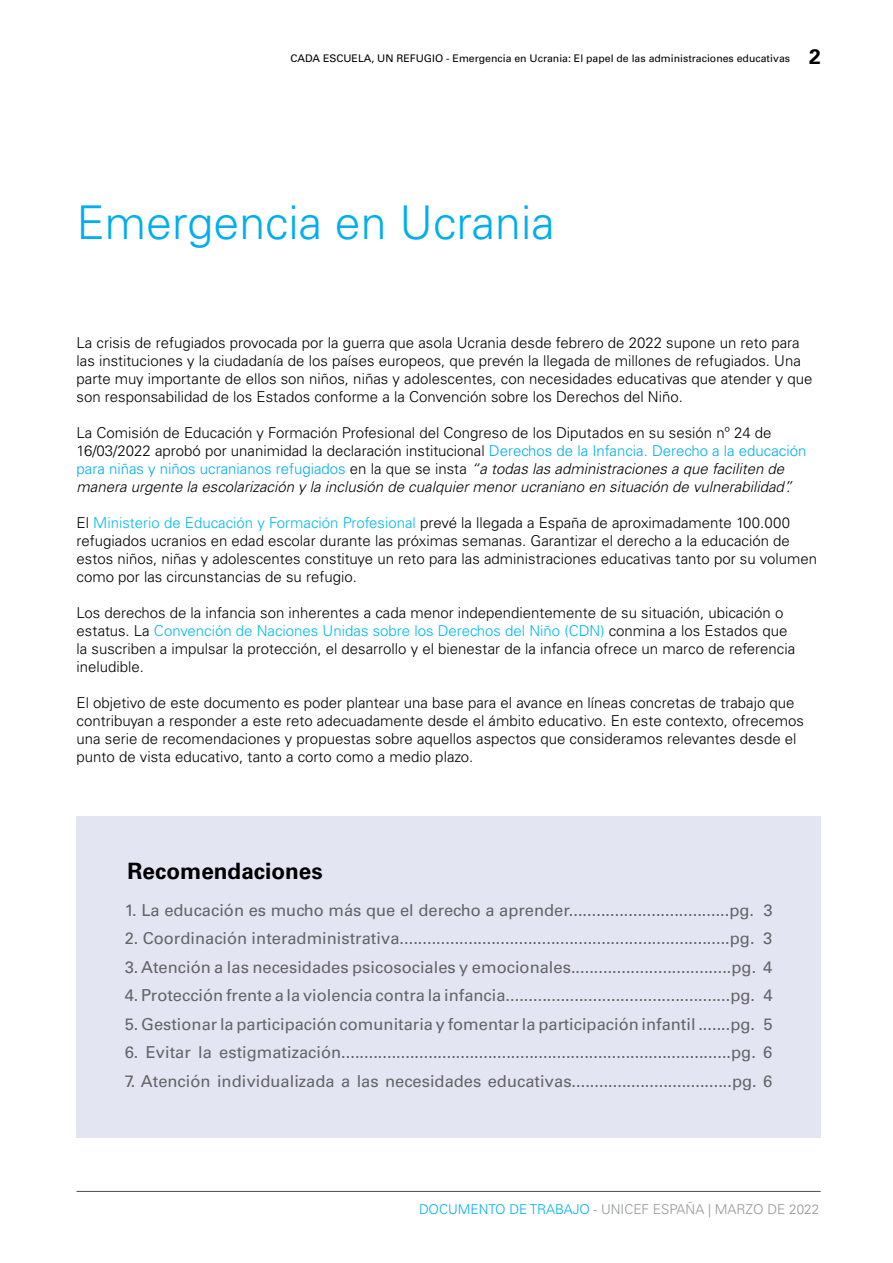
<style>
.page{position:relative;width:893px;height:1263px;background:#fff}
.page>*{position:absolute;margin:0;border:0;box-sizing:border-box;transform-origin:0 0}
.t1{font:300 46.5px "Univers LT Std";color:#00aeef}
.t2{font:700 22.5px "Univers LT Std";color:#000}
.t3{font:16.5px "Univers LT Std";color:#636466}
.t4{font:300 15px/18px "Univers LT Std";color:#000}
.t5{font:300 13.5px "Univers LT Std";color:#939598}
.t6{font:10.5px "Univers LT Std";color:#000}
.s1{font-weight:700;font-size:21px}
.s2{color:#00aeef}
.s3{font-style:italic}
.s4{color:#00b9f1}
</style>
<div class="page">
<hr style="left:77px;top:1191px;width:744px;height:1px;background:#524b48">
<div style="left:77px;top:816px;width:744px;height:322px;background:#e3e5f3"></div>
<p class="t6" style="left:291px;top:52px;width:532px">CADA ESCUELA, UN REFUGIO - Emergencia en Ucrania: El papel de las administraciones educativas <span class="s1">2</span></p>
<h1 class="t1" style="left:77px;top:194px;width:480px">Emergencia en Ucrania</h1>
<p class="t4" style="left:77px;top:333px;width:737px">La crisis de refugiados provocada por la guerra que asola Ucrania desde febrero de 2022 supone un reto para las instituciones y la ciudadanía de los países europeos, que prevén la llegada de millones de refugiados. Una parte muy importante de ellos son niños, niñas y adolescentes, con necesidades educativas que atender y que son responsabilidad de los Estados conforme a la Convención sobre los Derechos del Niño.</p>
<p class="t4" style="left:77px;top:423px;width:731px">La Comisión de Educación y Formación Profesional del Congreso de los Diputados en su sesión nº 24 de 16/03/2022 aprobó por unanimidad la declaración institucional <span class="s2">Derechos de la Infancia. Derecho a la educación para niñas y niños ucranianos refugiados</span> en la que se insta <span class="s3">“a todas las administraciones a que faciliten de manera urgente la escolarización y la inclusión de cualquier menor ucraniano en situación de vulnerabilidad”.</span></p>
<p class="t4" style="left:77px;top:513px;width:742px">El <span class="s4">Ministerio de Educación y Formación Profesional</span> prevé la llegada a España de aproximadamente 100.000 refugiados ucranios en edad escolar durante las próximas semanas. Garantizar el derecho a la educación de estos niños, niñas y adolescentes constituye un reto para las administraciones educativas tanto por su volumen como por las circunstancias de su refugio.</p>
<p class="t4" style="left:77px;top:603px;width:720px">Los derechos de la infancia son inherentes a cada menor independientemente de su situación, ubicación o estatus. La <span class="s4">Convención de Naciones Unidas sobre los Derechos del Niño (CD N)</span> conmina a los Estados que la suscriben a impulsar la protección, el desarrollo y el bienestar de la infancia ofrece un marco de referencia ineludible.</p>
<p class="t4" style="left:77px;top:693px;width:729px">El objetivo de este documento es poder plantear una base para el avance en líneas concretas de trabajo que contribuyan a responder a este reto adecuadamente desde el ámbito educativo. En este contexto, ofrecemos una serie de recomendaciones y propuestas sobre aquellos aspectos que consideramos relevantes desde el punto de vista educativo, tanto a corto como a medio plazo.</p>
<h2 class="t2" style="left:128px;top:858px;width:197px">Recomendaciones</h2>
<p class="t3" style="left:125px;top:900px;width:649px">1. La educación es mucho más que el derecho a aprender...................................pg. 3</p>
<p class="t3" style="left:125px;top:928px;width:649px">2. Coordinación interadministrativa........................................................................pg. 3</p>
<p class="t3" style="left:125px;top:957px;width:649px">3. Atención a las necesidades psicosociales y emocionales...................................pg. 4</p>
<p class="t3" style="left:125px;top:985px;width:649px">4. Protección frente a la violencia contra la infancia.................................................pg. 4</p>
<p class="t3" style="left:125px;top:1014px;width:649px">5. Gestionar la participación comunitaria y fomentar la participación infantil .......pg. 5</p>
<p class="t3" style="left:125px;top:1042px;width:649px">6. Evitar la estigmatización.....................................................................................pg. 6</p>
<p class="t3" style="left:125px;top:1071px;width:649px">7. Atención individualizada a las necesidades educativas...................................pg. 6</p>
<p class="t5" style="left:419px;top:1201px;width:402px"><span class="s2">DOCUMENTO DE TRABAJO</span> - UNICEF ESPAÑA | MARZO DE 2022</p>
</div>
